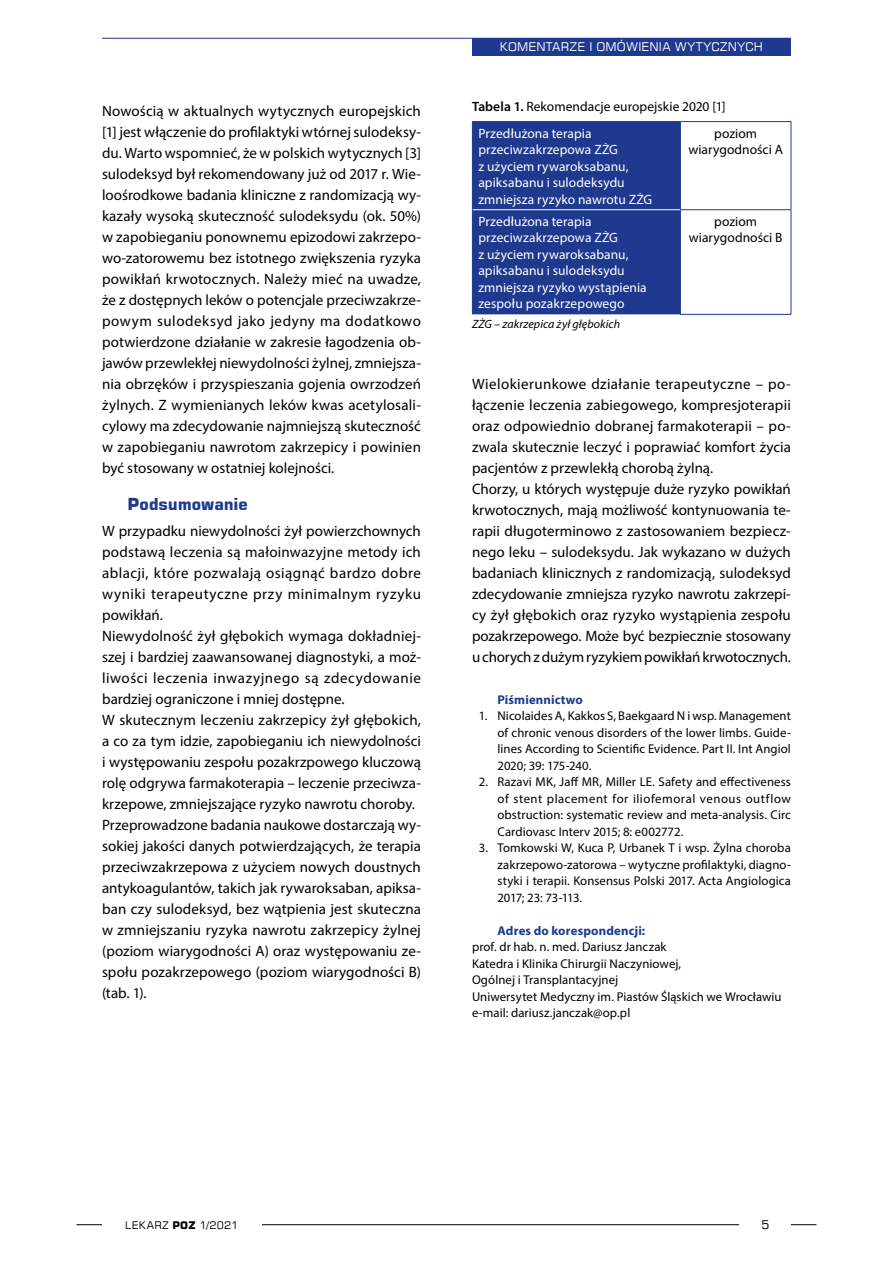
<style>
.page{position:relative;width:893px;height:1263px;background:#fff}
.page>*{position:absolute;margin:0;border:0;box-sizing:border-box;transform-origin:0 0}
.t1{font:700 16.5px "Square 721 EU";letter-spacing:-.005em;color:#1e398d}
.t2{font:15px/21px "Myriad Pro";letter-spacing:.005em;color:#000}
.t3{font:13.5px/16.5px "Myriad Pro";letter-spacing:.005em;color:#fff}
.t4{font:13.5px/16.5px "Myriad Pro";letter-spacing:.005em;color:#000;text-align:center}
.t5{font:12.75px/16.5px "Myriad Pro";letter-spacing:.005em;color:#000;text-align:justify}
.t6{font:700 12.75px "Myriad Pro";letter-spacing:.01em;color:#1e398d}
.t7{font:12px "Square 721 EU";letter-spacing:.02em;color:#fff}
.t8{font:italic 12px "Myriad Pro";letter-spacing:.01em;color:#000}
.t9{font:12px "Square 721 EU";color:#000}
.t10{font:10.5px "Square 721 EU";letter-spacing:.03em;color:#000}
.s1{font-weight:600}
.s2{color:#fff}
.s3{font-weight:700}
</style>
<div class="page">
<hr style="left:102px;top:38px;width:689px;height:1px;background:#1e398d">
<hr style="left:77px;top:1224px;width:739px;height:1px;background:#000">
<div style="left:740px;top:1216px;width:51px;height:17px;background:#fff"></div>
<div style="left:102px;top:1216px;width:159px;height:17px;background:#fff"></div>
<div style="left:472px;top:38px;width:319px;height:17px;background:#1e398d"></div>
<div style="left:473px;top:122px;width:207px;height:192px;background:#1e398d"></div>
<hr style="left:680px;top:209px;width:111px;height:1px;background:#1e398d">
<hr style="left:680px;top:121px;width:111px;height:1px;background:#1e398d">
<hr style="left:791px;top:122px;width:1px;height:87px;background:#1e398d">
<hr style="left:791px;top:210px;width:1px;height:104px;background:#1e398d">
<hr style="left:680px;top:314px;width:111px;height:1px;background:#1e398d">
<hr style="left:472px;top:121px;width:208px;height:1px;background:#1e398d">
<hr style="left:472px;top:122px;width:1px;height:88px;background:#1e398d">
<hr style="left:680px;top:122px;width:1px;height:87px;background:#1e398d">
<hr style="left:472px;top:210px;width:1px;height:104px;background:#1e398d">
<hr style="left:680px;top:210px;width:1px;height:104px;background:#1e398d">
<hr style="left:473px;top:209px;width:207px;height:1px;background:#fff">
<p class="t2" style="left:102px;top:100px;width:320px;text-align:justify">Nowością w aktualnych wytycznych europejskich [1] jest włączenie do profilaktyki wtórnej sulodeksy&shy;du. Warto wspomnieć, że w polskich wytycznych [3] sulodeksyd był rekomendowany już od 2017 r. Wie&shy;loośrodkowe badania kliniczne z randomizacją wy&shy;kazały wysoką skuteczność sulodeksydu (ok. 50%) w zapobieganiu ponownemu epizodowi zakrzepo&shy;wo-zatorowemu bez istotnego zwiększenia ryzyka powikłań krwotocznych. Należy mieć na uwadze, że z dostępnych leków o potencjale przeciwzakrze&shy;powym sulodeksyd jako jedyny ma dodatkowo potwierdzone działanie w zakresie łagodzenia ob&shy;jawów przewlekłej niewydolności żylnej, zmniejsza&shy;nia obrzęków i przyspieszania gojenia owrzodzeń żylnych. Z wymienianych leków kwas acetylosali&shy;cylowy ma zdecydowanie najmniejszą skuteczność w zapobieganiu nawrotom zakrzepicy i powinien być stosowany w ostatniej kolejności.</p>
<p class="t1" style="left:128px;top:494px;width:122px">Podsumowanie</p>
<p class="t2" style="left:102px;top:520px;width:320px">W przypadku niewydolności żył powierzchownych podstawą leczenia są małoinwazyjne metody ich ablacji, które pozwalają osiągnąć bardzo dobre wyniki terapeutyczne przy minimalnym ryzyku powikłań.<br>Niewydolność żył głębokich wymaga dokładniej&shy;szej i bardziej zaawansowanej diagnostyki, a moż&shy;liwości leczenia inwazyjnego są zdecydowanie bardziej ograniczone i mniej dostępne.<br>W skutecznym leczeniu zakrzepicy żył głębokich, a co za tym idzie, zapobieganiu ich niewydolności i występowaniu zespołu pozakrzpowego kluczową rolę odgrywa farmakoterapia – leczenie przeciwza&shy;krzepowe, zmniejszające ryzyko nawrotu choroby.<br>Przeprowadzone badania naukowe dostarczają wy&shy;sokiej jakości danych potwierdzających, że terapia przeciwzakrzepowa z użyciem nowych doustnych antykoagulantów, takich jak rywaroksaban, apiksa&shy;ban czy sulodeksyd, bez wątpienia jest skuteczna w zmniejszaniu ryzyka nawrotu zakrzepicy żylnej (poziom wiarygodności A) oraz występowaniu ze&shy;społu pozakrzepowego (poziom wiarygodności B) (tab. 1).</p>
<p class="t7" style="left:500px;top:39px;width:265px">KOMENTARZE I OMÓWIENIA WYTYCZNYCH</p>
<p class="t4" style="left:478px;top:93px;width:249px;line-height:26.7px;text-align:left;text-indent:-6px"><span class="s1">Tabela 1.</span> Rekomendacje europejskie 2020 [1]<br><span class="s2">Przedłużona terapia</span></p>
<p class="t3" style="left:478px;top:141px;width:175px">przeciwzakrzepowa ZŻG<br>z użyciem rywaroksabanu, apiksabanu i sulodeksydu zmniejsza ryzyko nawrotu ZŻG</p>
<p class="t4" style="left:688px;top:125px;width:96px">poziom wiarygodności A</p>
<p class="t3" style="left:478px;top:213px;width:170px">Przedłużona terapia przeciwzakrzepowa ZŻG<br>z użyciem rywaroksabanu, apiksabanu i sulodeksydu zmniejsza ryzyko wystąpienia zespołu pozakrzepowego</p>
<p class="t4" style="left:689px;top:213px;width:95px">poziom wiarygodności B</p>
<p class="t8" style="left:472px;top:317px;width:150px">ZŻG – zakrzepica żył głębokich</p>
<p class="t2" style="left:472px;top:373px;width:320px">Wielokierunkowe działanie terapeutyczne – po&shy;łączenie leczenia zabiegowego, kompresjoterapii oraz odpowiednio dobranej farmakoterapii – po&shy;zwala skutecznie leczyć i poprawiać komfort życia pacjentów z przewlekłą chorobą żylną.<br>Chorzy, u których występuje duże ryzyko powikłań krwotocznych, mają możliwość kontynuowania te&shy;rapii długoterminowo z zastosowaniem bezpiecz&shy;nego leku – sulodeksydu. Jak wykazano w dużych badaniach klinicznych z randomizacją, sulodeksyd zdecydowanie zmniejsza ryzyko nawrotu zakrzepi&shy;cy żył głębokich oraz ryzyko wystąpienia zespołu pozakrzepowego. Może być bezpiecznie stosowany u chorych z dużym ryzykiem powikłań krwotocznych.</p>
<p class="t6" style="left:497px;top:691px;width:87px">Piśmiennictwo</p>
<p class="t5" style="left:497px;top:708px;width:295px;text-indent:-19px">1. Nicolaides A, Kakkos S, Baekgaard N i wsp. Management of chronic venous disorders of the lower limbs. Guide&shy;lines According to Scientific Evidence. Part II. Int Angiol 2020; 39: 175-240.</p>
<p class="t5" style="left:497px;top:774px;width:295px;text-indent:-19px">2. Razavi MK, Jaff MR, Miller LE. Safety and effectiveness of stent placement for iliofemoral venous outflow obstruction: systematic review and meta-analysis. Circ Cardiovasc Interv 2015; 8: e002772.</p>
<p class="t5" style="left:497px;top:840px;width:295px;text-indent:-19px">3. Tomkowski W, Kuca P, Urbanek T i wsp. Żylna choroba zakrzepowo-zatorowa – wytyczne profilaktyki, diagno&shy;styki i terapii. Konsensus Polski 2017. Acta Angiologica 2017; 23: 73-113.</p>
<p class="t6" style="left:497px;top:922px;width:149px">Adres do korespondencji:</p>
<p class="t5" style="left:472px;top:939px;width:311px;text-align:left">prof. dr hab. n. med. Dariusz Janczak<br>Katedra i Klinika Chirurgii Naczyniowej,<br>Ogólnej i Transplantacyjnej<br>Uniwersytet Medyczny im. Piastów Śląskich we Wrocławiu e-mail: dariusz.janczak@op.pl</p>
<p class="t10" style="left:125px;top:1218px;width:115px">LEKARZ <span class="s3">POZ</span> 1/2021</p>
<p class="t9" style="left:761px;top:1217px;width:10px">5</p>
</div>
